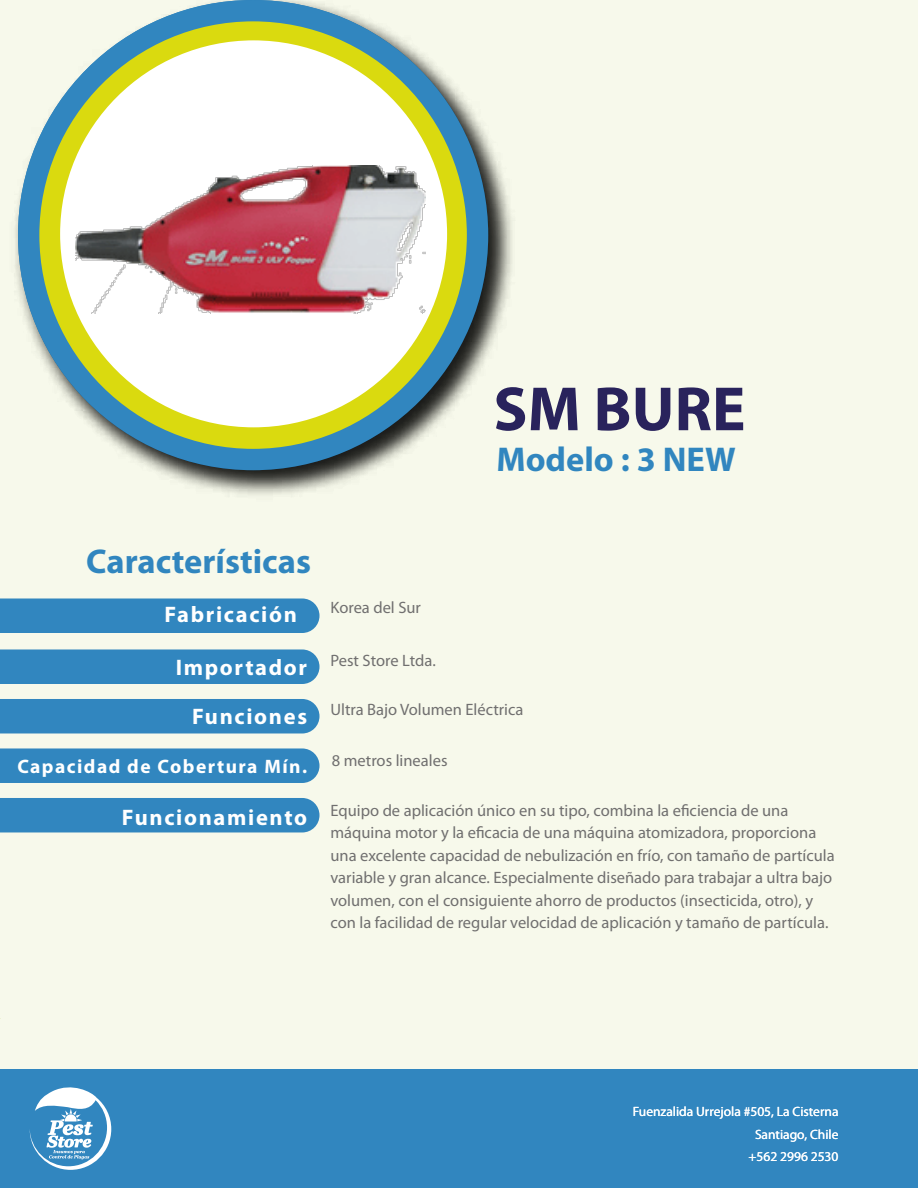
<style>
.page{position:relative;width:918px;height:1188px;background:#f7f9eb}
.page>*{position:absolute;margin:0;border:0;box-sizing:border-box;transform-origin:0 0}
.t1{font:700 63px "Myriad Pro";color:#29235c}
.t2{font:700 34.5px "Myriad Pro";color:#3186bf}
.t3{font:700 22.5px "Myriad Pro";letter-spacing:.075em;color:#fff}
.t4{font:700 19.5px "Myriad Pro";letter-spacing:.075em;color:#fff}
.t5{font:16.5px/22.5px "Myriad Pro";color:#706f6f}
.t6{font:13.5px/22.5px "Myriad Pro";color:#fff;text-align:right}
</style>
<div class="page">
<img style="left:15px;top:0;width:497px;height:495px">
<div style="left:0;top:1070px;width:918px;height:118px;background:#3186bf"></div>
<svg style="left:30px;top:1087px;width:81px;height:83px"></svg>
<div style="left:18px;top:0;width:470px;height:470px;background:#3186bf;border-radius:50%"></div>
<div style="left:39px;top:21px;width:428px;height:428px;background:#dada0f;border-radius:50%"></div>
<div style="left:60px;top:40px;width:387px;height:387px;background:#fff;border-radius:50%"></div>
<img style="left:76px;top:165px;width:349px;height:149px">
<div style="left:0;top:598px;width:320px;height:35px;background:#3186bf"></div>
<div style="left:0;top:649px;width:320px;height:35px;background:#3186bf"></div>
<div style="left:0;top:699px;width:320px;height:34px;background:#3186bf"></div>
<div style="left:0;top:798px;width:320px;height:34px;background:#3186bf"></div>
<div style="left:0;top:748px;width:320px;height:35px;background:#3186bf"></div>
<h1 class="t1" style="left:494px;top:374px;width:254px">SM BURE</h1>
<h2 class="t2" style="left:496px;top:440px;width:241px">Modelo : 3 NEW</h2>
<h2 class="t2" style="left:86px;top:542px;width:226px">Características</h2>
<h3 class="t3" style="left:164px;top:602px;width:134px">Fabricación</h3>
<p class="t5" style="left:330px;top:597px;width:92px">Korea del Sur</p>
<h3 class="t3" style="left:176px;top:654px;width:133px">Importador</h3>
<p class="t5" style="left:330px;top:649px;width:107px">Pest Store Ltda.</p>
<h3 class="t3" style="left:192px;top:704px;width:117px">Funciones</h3>
<p class="t5" style="left:330px;top:699px;width:195px">Ultra Bajo Volumen Eléctrica</p>
<p class="t4" style="left:17px;top:755px;width:291px">Capacidad de Cobertura Mín.</p>
<p class="t5" style="left:332px;top:750px;width:117px">8 metros lineales</p>
<h3 class="t3" style="left:122px;top:804px;width:187px">Funcionamiento</h3>
<p class="t5" style="left:330px;top:799px;width:506px">Equipo de aplicación único en su tipo, combina la eficiencia de una máquina motor y la eficacia de una máquina atomizadora, proporciona una excelente capacidad de nebulización en frío, con tamaño de partícula variable y gran alcance. Especialmente diseñado para trabajar a ultra bajo volumen, con el consiguiente ahorro de productos (insecticida, otro), y con la facilidad de regular velocidad de aplicación y tamaño de partícula.</p>
<p class="t6" style="left:633px;top:1100px;width:207px">Fuenzalida Urrejola #505, La Cisterna<br>Santiago, Chile<br>+562 2996 2530</p>
</div>
